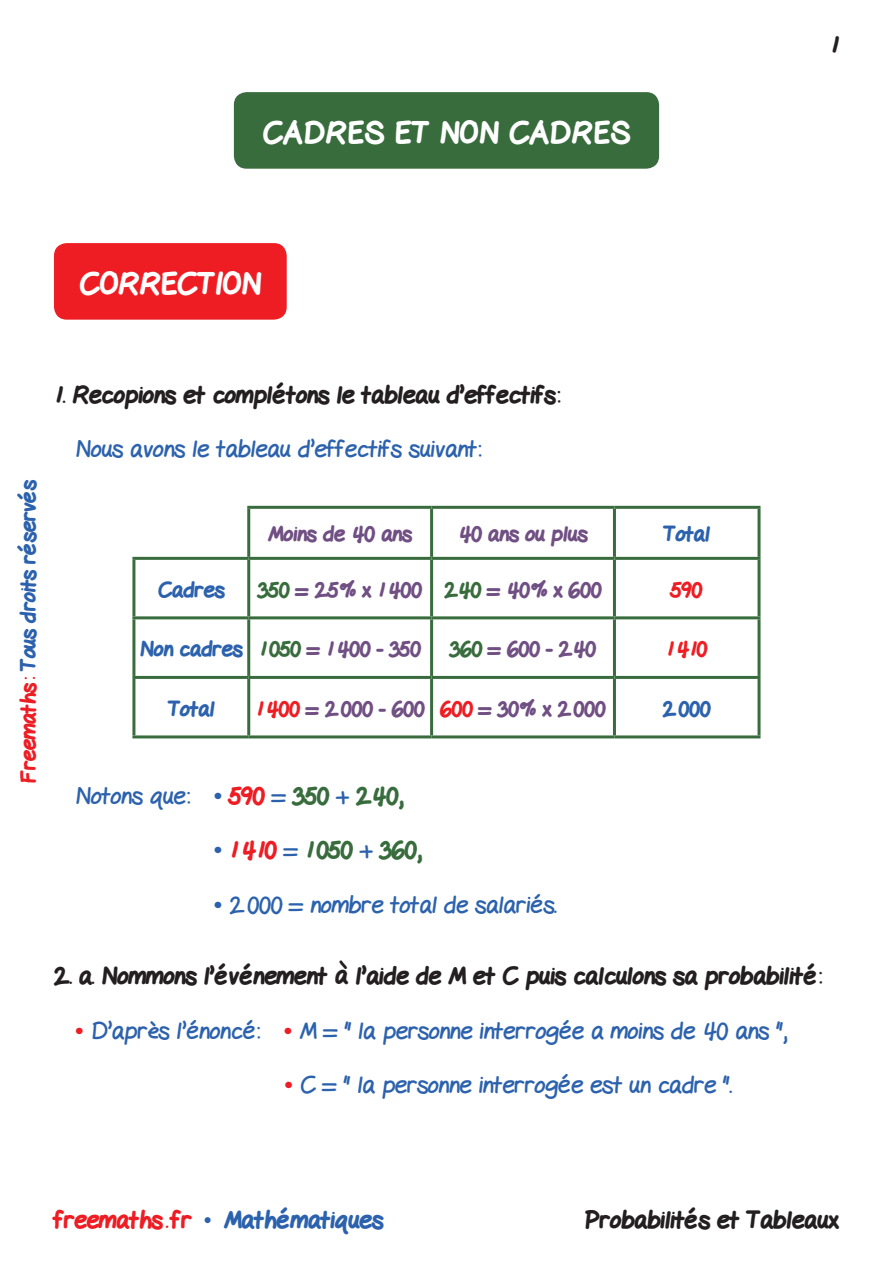
<style>
.page{position:relative;width:893px;height:1263px;background:#fff}
.page>*{position:absolute;margin:0;border:0;box-sizing:border-box;transform-origin:0 0}
.t1{font:800 30px "Gel Pen";letter-spacing:.02em;color:#fff}
.t2{font:800 30px "Gel Pen";color:#fff}
.t3{font:24px "Gel Pen";color:#2c62ad}
.t4{font:800 24px "Gel Pen";color:#231f20}
.t5{font:800 24px "Gel Pen";color:#2c62ad}
.t6{font:800 24px "Gel Pen";color:#386c3d}
.t7{font:800 21px "Gel Pen";color:#704f83}
.t8{font:800 21px "Gel Pen";color:#2c62ad}
.t9{font:800 21px "Gel Pen";color:#ee1d23}
.s1{color:#ee1d23}
.s2{color:#386c3d}
.s3{color:#704f83}
.s4{font-family:"Times New Roman";font-weight:700}
.s5{font-weight:800;color:#ee1d23}
.s6{font-weight:800;color:#386c3d}
.s7{font-family:"Times New Roman";font-weight:700;color:#2c62ad}
.s8{font-weight:400;color:#2c62ad}
.s9{font-family:"Times New Roman";font-weight:700;color:#ee1d23}
.s10{font-family:"Times New Roman";font-weight:400}
</style>
<div class="page">
<div style="left:54px;top:243px;width:233px;height:77px;background:#ee1d23;border-radius:13px"></div>
<div style="left:234px;top:92px;width:425px;height:77px;background:#386c3d;border-radius:13px"></div>
<hr style="left:247px;top:506px;width:185px;height:3px;background:#386c3d">
<hr style="left:432px;top:506px;width:182px;height:3px;background:#386c3d">
<hr style="left:430px;top:509px;width:3px;height:48px;background:#386c3d">
<hr style="left:614px;top:506px;width:146px;height:3px;background:#386c3d">
<hr style="left:613px;top:509px;width:3px;height:48px;background:#386c3d">
<hr style="left:757px;top:509px;width:3px;height:48px;background:#386c3d">
<hr style="left:132px;top:560px;width:3px;height:56px;background:#386c3d">
<hr style="left:132px;top:616px;width:117px;height:3px;background:#386c3d">
<hr style="left:132px;top:619px;width:3px;height:57px;background:#386c3d">
<hr style="left:247px;top:619px;width:3px;height:57px;background:#386c3d">
<hr style="left:430px;top:619px;width:3px;height:57px;background:#386c3d">
<hr style="left:613px;top:619px;width:3px;height:57px;background:#386c3d">
<hr style="left:757px;top:619px;width:3px;height:57px;background:#386c3d">
<hr style="left:132px;top:676px;width:117px;height:3px;background:#386c3d">
<hr style="left:132px;top:679px;width:3px;height:56px;background:#386c3d">
<hr style="left:249px;top:676px;width:183px;height:3px;background:#386c3d">
<hr style="left:247px;top:679px;width:3px;height:56px;background:#386c3d">
<hr style="left:432px;top:676px;width:182px;height:3px;background:#386c3d">
<hr style="left:430px;top:679px;width:3px;height:56px;background:#386c3d">
<hr style="left:614px;top:676px;width:146px;height:3px;background:#386c3d">
<hr style="left:613px;top:679px;width:3px;height:56px;background:#386c3d">
<hr style="left:757px;top:679px;width:3px;height:56px;background:#386c3d">
<hr style="left:132px;top:735px;width:117px;height:3px;background:#386c3d">
<hr style="left:249px;top:735px;width:183px;height:3px;background:#386c3d">
<hr style="left:432px;top:735px;width:182px;height:3px;background:#386c3d">
<hr style="left:614px;top:735px;width:146px;height:3px;background:#386c3d">
<hr style="left:247px;top:509px;width:3px;height:48px;background:#386c3d">
<hr style="left:132px;top:557px;width:117px;height:3px;background:#386c3d">
<hr style="left:249px;top:557px;width:183px;height:3px;background:#386c3d">
<hr style="left:247px;top:560px;width:3px;height:56px;background:#386c3d">
<hr style="left:432px;top:557px;width:182px;height:3px;background:#386c3d">
<hr style="left:430px;top:560px;width:3px;height:56px;background:#386c3d">
<hr style="left:614px;top:557px;width:146px;height:3px;background:#386c3d">
<hr style="left:613px;top:560px;width:3px;height:56px;background:#386c3d">
<hr style="left:757px;top:560px;width:3px;height:56px;background:#386c3d">
<hr style="left:249px;top:616px;width:183px;height:3px;background:#386c3d">
<hr style="left:432px;top:616px;width:182px;height:3px;background:#386c3d">
<hr style="left:614px;top:616px;width:146px;height:3px;background:#386c3d">
<p class="t1" style="left:263px;top:109px;width:369px">CADRES ET NON CADRES</p>
<p class="t4" style="left:830px;top:26px;width:10px">1</p>
<p class="t2" style="left:80px;top:260px;width:183px">CORRECTION</p>
<p class="t8" style="left:12px;top:783px;width:305px;rotate:-90deg"><span class="s1">Freemaths:</span> Tous droits réservés</p>
<p class="t4" style="left:54px;top:376px;width:508px">1. Recopions et complétons le tableau d’effectifs:</p>
<p class="t3" style="left:75px;top:429px;width:408px">Nous avons le tableau d’effectifs suivant:</p>
<p class="t7" style="left:268px;top:518px;width:145px">Moins de 40 ans</p>
<p class="t7" style="left:458px;top:518px;width:131px">40 ans ou plus</p>
<p class="t8" style="left:663px;top:518px;width:48px">Total</p>
<p class="t8" style="left:158px;top:573px;width:68px">Cadres</p>
<p class="t7" style="left:258px;top:573px;width:345px"><span class="s2">350</span> = 25% x 1400 <span class="s2">240</span> = 40% x 600</p>
<p class="t9" style="left:671px;top:573px;width:33px">590</p>
<p class="t8" style="left:140px;top:632px;width:283px">Non cadres <span class="s2">1050</span> <span class="s3">= 1400 - 350</span></p>
<p class="t7" style="left:450px;top:632px;width:147px"><span class="s2">360</span> = 600 - 240</p>
<p class="t9" style="left:666px;top:632px;width:43px">1410</p>
<p class="t8" style="left:168px;top:692px;width:48px">Total</p>
<p class="t7" style="left:256px;top:692px;width:351px"><span class="s1">1400</span> = 2000 - 600 <span class="s1">600</span> = 30% x 2000</p>
<p class="t8" style="left:663px;top:692px;width:49px">2000</p>
<p class="t3" style="left:75px;top:776px;width:330px">Notons que: <span class="s4">•</span> <span class="s5">590</span> = <span class="s6">350</span> + <span class="s6">240,</span></p>
<p class="t6" style="left:214px;top:831px;width:210px"><span class="s7">•</span> <span class="s1">1410</span> <span class="s8">=</span> 1050 <span class="s8">+</span> 360,</p>
<p class="t3" style="left:214px;top:885px;width:344px"><span class="s4">•</span> 2000 = nombre total de salariés.</p>
<p class="t4" style="left:54px;top:957px;width:770px">2. a. Nommons l’événement à l’aide de M et C puis calculons sa probabilité:</p>
<p class="t3" style="left:75px;top:1011px;width:713px"><span class="s9">•</span> D’après l’énoncé: <span class="s9">•</span> M = " la personne interrogée a moins de 40 ans ",</p>
<p class="t3" style="left:284px;top:1065px;width:449px"><span class="s9">•</span> C = " la personne interrogée est un cadre ".</p>
<p class="t5" style="left:54px;top:1201px;width:331px"><span class="s1">freemaths . fr</span> <span class="s10">•</span> Mathématiques</p>
<p class="t4" style="left:584px;top:1201px;width:256px">Probabilités et Tableaux</p>
</div>
